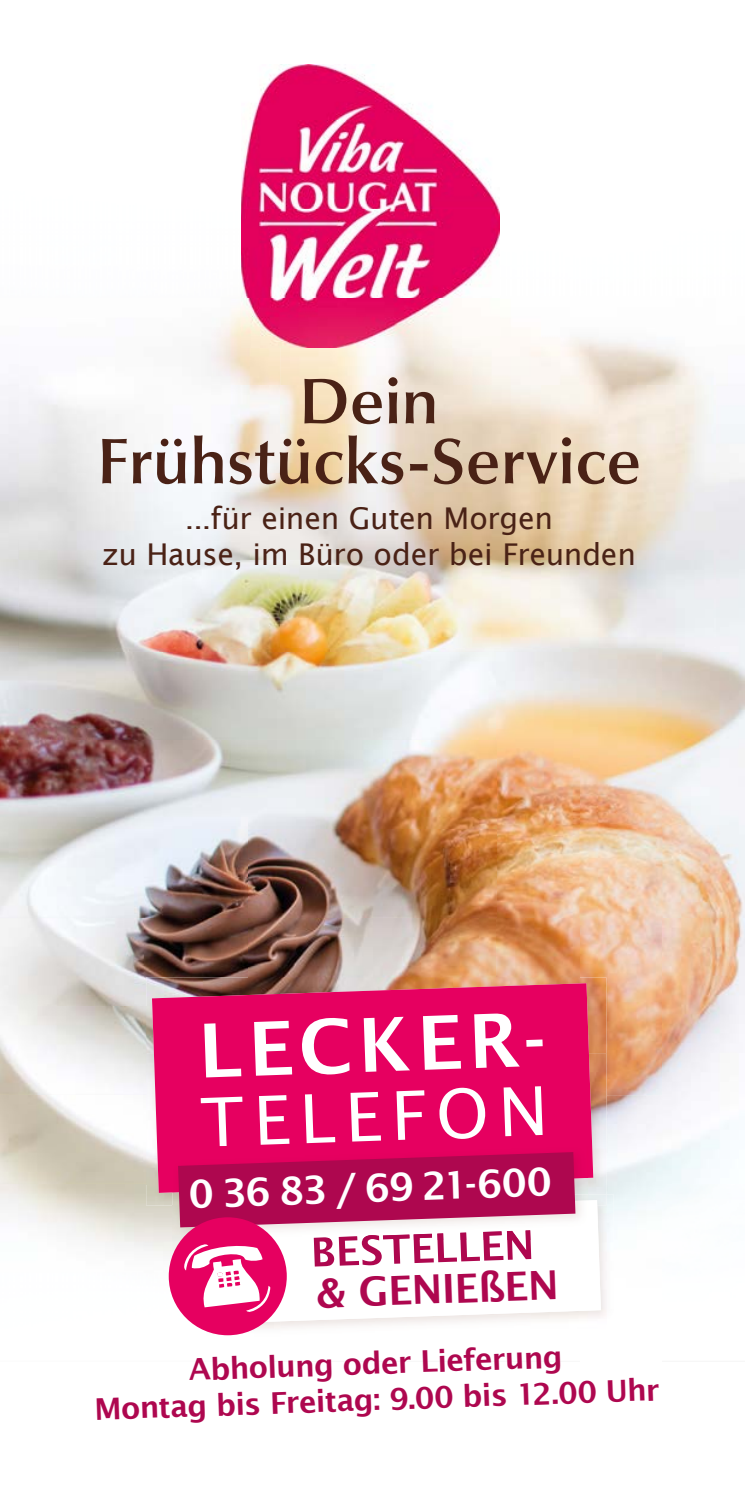
<style>
.page{position:relative;width:745px;height:1489px;background:#fff}
.page>*{position:absolute;margin:0;border:0;box-sizing:border-box;transform-origin:0 0}
.t1{font:600 65px/60px "Optima LT Pro";color:#4a2216;text-align:center}
.t2{font:600 40px "Lucida Sans";color:#ae074f}
.t3{font:600 38.5px "Lucida Sans";color:#fff}
.t4{font:600 30px/36px "Lucida Sans";color:#ae074f;text-align:center}
.t5{font:30px/36px "Lucida Sans";letter-spacing:-.01em;color:#4a2216;text-align:center}
</style>
<div class="page">
<img style="left:0;top:386px;width:82px;height:266px">
<img style="left:662px;top:405px;width:82px;height:795px">
<img style="left:82px;top:647px;width:497px;height:5px">
<img style="left:579px;top:647px;width:83px;height:570px">
<img style="left:0;top:652px;width:579px;height:266px">
<img style="left:0;top:918px;width:248px;height:88px">
<img style="left:248px;top:918px;width:331px;height:59px">
<img style="left:0;top:1006px;width:146px;height:177px">
<img style="left:0;top:1183px;width:178px;height:89px">
<img style="left:241px;top:65px;width:258px;height:234px">
<img style="left:146px;top:977px;width:460px;height:76px">
<img style="left:146px;top:1053px;width:26px;height:152px">
<img style="left:587px;top:1053px;width:19px;height:141px">
<svg style="left:152px;top:983px;width:441px;height:209px;background:#dd1965"></svg>
<svg style="left:204px;top:1013px;width:338px;height:64px"></svg>
<img style="left:197px;top:1323px;width:83px;height:13px">
<img style="left:587px;top:1194px;width:26px;height:122px">
<svg style="left:264px;top:1200px;width:336px;height:123px"></svg>
<img style="left:172px;top:1205px;width:6px;height:34px">
<img style="left:172px;top:1146px;width:415px;height:46px">
<img style="left:575px;top:1200px;width:12px;height:39px">
<div style="left:169px;top:1217px;width:117px;height:118px;background:#e60060;border-radius:50%"></div>
<svg style="left:178px;top:1086px;width:397px;height:227px"></svg>
<img style="left:20px;top:299px;width:694px;height:348px">
<h1 class="t1" style="left:96px;top:370px;width:546px">Dein<br>Frühstücks-Service</h1>
<p class="t5" style="left:102px;top:499px;width:535px">...für einen Guten Morgen<br>zu Hause, im Büro oder bei Freunden</p>
<p class="t3" style="left:188px;top:1171px;width:364px;rotate:-2deg">0 36 83 / 69 21-600</p>
<h2 class="t2" style="left:315px;top:1270px;width:244px;rotate:-2deg">&amp; GENIEßEN</h2>
<p class="t4" style="left:92px;top:1354px;width:566px;rotate:-2deg">Abholung oder Lieferung<br>Montag bis Freitag: 9.00 bis 12.00 Uhr</p>
</div>
